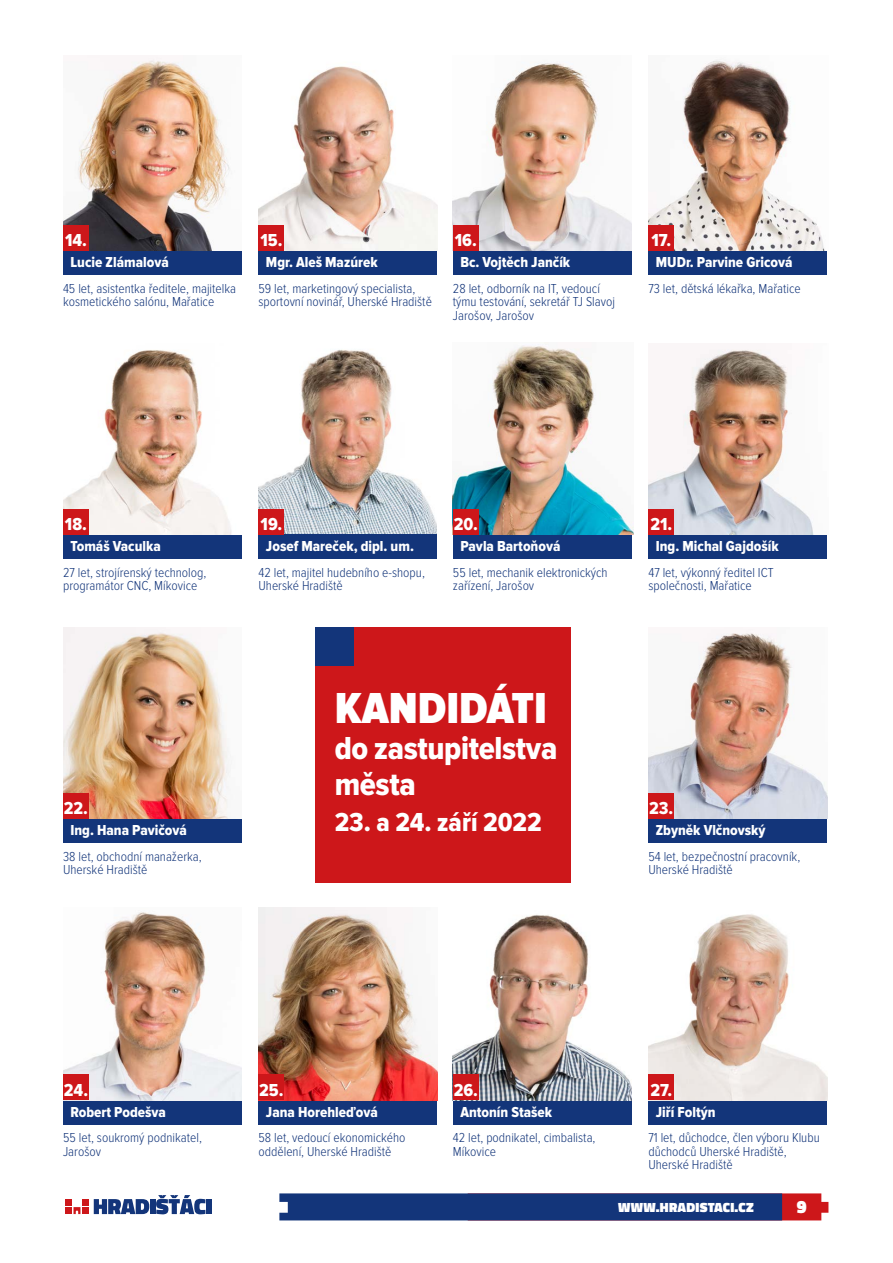
<style>
.page{position:relative;width:893px;height:1263px;background:#fff}
.page>*{position:absolute;margin:0;border:0;box-sizing:border-box;transform-origin:0 0}
.t1{font:900 45px "Proxima Nova Cond";color:#fff}
.t2{font:33px/36px "Proxima Nova Cond Extrabld";letter-spacing:-.01em;color:#fff}
.t3{font:27px "Proxima Nova Cond Extrabld";color:#fff}
.t4{font:18px "Proxima Nova Cond Extrabld";color:#fff}
.t5{font:900 18px "Titillium";color:#fff}
.t6{font:15px "Proxima Nova Cond Extrabld";color:#fff}
.t7{font:300 13.5px/13.5px "Proxima Nova Cond";color:#13357a}
.t8{font:900 13.5px "Titillium";letter-spacing:.02em;color:#fff}
</style>
<div class="page">
<div style="left:65px;top:1207px;width:7px;height:7px;background:#cd171a"></div>
<div style="left:82px;top:1207px;width:7px;height:7px;background:#cd171a"></div>
<div style="left:65px;top:1199px;width:7px;height:7px;background:#cd171a"></div>
<div style="left:82px;top:1199px;width:7px;height:7px;background:#cd171a"></div>
<svg style="left:74px;top:1207px;width:6px;height:7px"></svg>
<div style="left:206px;top:1199px;width:5px;height:15px;background:#13357a"></div>
<svg style="left:156px;top:1195px;width:49px;height:19px"></svg>
<div style="left:150px;top:1199px;width:5px;height:15px;background:#13357a"></div>
<svg style="left:94px;top:1199px;width:55px;height:15px"></svg>
<svg style="left:279px;top:1193px;width:549px;height:27px;background:#273775"></svg>
<div style="left:63px;top:250px;width:179px;height:24px;background:#13357a"></div>
<img style="left:63px;top:58px;width:167px;height:192px">
<div style="left:63px;top:225px;width:26px;height:25px;background:#cd171a"></div>
<div style="left:63px;top:534px;width:179px;height:24px;background:#13357a"></div>
<img style="left:63px;top:350px;width:169px;height:184px">
<div style="left:63px;top:509px;width:26px;height:25px;background:#cd171a"></div>
<div style="left:63px;top:818px;width:179px;height:24px;background:#13357a"></div>
<img style="left:63px;top:627px;width:172px;height:191px">
<div style="left:63px;top:793px;width:26px;height:25px;background:#cd171a"></div>
<div style="left:63px;top:1100px;width:179px;height:24px;background:#13357a"></div>
<img style="left:63px;top:912px;width:179px;height:188px">
<div style="left:63px;top:1074px;width:26px;height:26px;background:#cd171a"></div>
<div style="left:258px;top:250px;width:179px;height:24px;background:#13357a"></div>
<img style="left:258px;top:66px;width:179px;height:184px">
<div style="left:258px;top:225px;width:26px;height:25px;background:#cd171a"></div>
<img style="left:258px;top:350px;width:179px;height:184px">
<div style="left:258px;top:534px;width:179px;height:24px;background:#13357a"></div>
<div style="left:258px;top:509px;width:26px;height:25px;background:#cd171a"></div>
<div style="left:258px;top:1100px;width:179px;height:24px;background:#13357a"></div>
<img style="left:258px;top:908px;width:179px;height:192px">
<div style="left:258px;top:1074px;width:26px;height:26px;background:#cd171a"></div>
<div style="left:453px;top:250px;width:179px;height:24px;background:#13357a"></div>
<img style="left:453px;top:63px;width:179px;height:187px">
<div style="left:453px;top:225px;width:26px;height:25px;background:#cd171a"></div>
<div style="left:453px;top:534px;width:179px;height:24px;background:#13357a"></div>
<img style="left:453px;top:342px;width:180px;height:192px">
<div style="left:453px;top:509px;width:26px;height:25px;background:#cd171a"></div>
<div style="left:453px;top:1100px;width:179px;height:24px;background:#13357a"></div>
<img style="left:453px;top:914px;width:179px;height:186px">
<div style="left:453px;top:1074px;width:26px;height:26px;background:#cd171a"></div>
<div style="left:648px;top:250px;width:179px;height:24px;background:#13357a"></div>
<img style="left:648px;top:60px;width:177px;height:190px">
<div style="left:648px;top:225px;width:26px;height:25px;background:#cd171a"></div>
<div style="left:648px;top:534px;width:179px;height:24px;background:#13357a"></div>
<img style="left:648px;top:349px;width:166px;height:185px">
<div style="left:648px;top:509px;width:26px;height:25px;background:#cd171a"></div>
<div style="left:648px;top:818px;width:179px;height:24px;background:#13357a"></div>
<img style="left:648px;top:631px;width:179px;height:187px">
<div style="left:648px;top:793px;width:26px;height:25px;background:#cd171a"></div>
<div style="left:648px;top:1100px;width:179px;height:24px;background:#13357a"></div>
<img style="left:648px;top:914px;width:179px;height:186px">
<div style="left:648px;top:1074px;width:26px;height:26px;background:#cd171a"></div>
<div style="left:315px;top:627px;width:255px;height:255px;background:#cd171a"></div>
<div style="left:315px;top:627px;width:39px;height:38px;background:#13357a"></div>
<h3 class="t4" style="left:65px;top:232px;width:23px">14.</h3>
<h3 class="t4" style="left:260px;top:232px;width:24px">15.</h3>
<h3 class="t4" style="left:455px;top:232px;width:23px">16.</h3>
<h3 class="t4" style="left:651px;top:232px;width:21px">17.</h3>
<p class="t6" style="left:70px;top:255px;width:100px">Lucie Zlámalová</p>
<p class="t6" style="left:266px;top:255px;width:113px">Mgr. Aleš Mazúrek</p>
<p class="t6" style="left:460px;top:255px;width:111px">Bc. Vojtěch Jančík</p>
<p class="t6" style="left:656px;top:255px;width:138px">MUDr. Parvine Gricová</p>
<p class="t7" style="left:63px;top:282px;width:174px">45 let, asistentka ředitele, majitelka kosmetického salónu, Mařatice</p>
<p class="t7" style="left:258px;top:282px;width:175px">59 let, marketingový specialista, sportovní novinář, Uherské Hradiště</p>
<p class="t7" style="left:453px;top:282px;width:164px">28 let, odborník na IT, vedoucí týmu testování, sekretář TJ Slavoj<br>Jarošov, Jarošov</p>
<p class="t7" style="left:648px;top:282px;width:154px">73 let, dětská lékařka, Mařatice</p>
<h3 class="t4" style="left:65px;top:516px;width:23px">18.</h3>
<h3 class="t4" style="left:261px;top:516px;width:23px">19.</h3>
<h3 class="t4" style="left:454px;top:516px;width:26px">20.</h3>
<h3 class="t4" style="left:650px;top:516px;width:23px">21.</h3>
<p class="t6" style="left:70px;top:539px;width:92px">Tomáš Vaculka</p>
<p class="t6" style="left:266px;top:539px;width:150px">Josef Mareček, dipl. um.</p>
<p class="t6" style="left:460px;top:539px;width:102px">Pavla Bartoňová</p>
<p class="t6" style="left:656px;top:539px;width:124px">Ing. Michal Gajdošík</p>
<p class="t7" style="left:63px;top:566px;width:145px">27 let, strojírenský technolog, programátor CNC, Míkovice</p>
<p class="t7" style="left:258px;top:566px;width:168px">42 let, majitel hudebního e-shopu,<br>Uherské Hradiště</p>
<p class="t7" style="left:453px;top:566px;width:156px">55 let, mechanik elektronických zařízení, Jarošov</p>
<p class="t7" style="left:648px;top:566px;width:127px">47 let, výkonný ředitel ICT společnosti, Mařatice</p>
<h3 class="t4" style="left:64px;top:800px;width:26px">22.</h3>
<p class="t6" style="left:70px;top:823px;width:118px">Ing. Hana Pavičová</p>
<h1 class="t1" style="left:335px;top:687px;width:214px">KANDIDÁTI</h1>
<h2 class="t2" style="left:335px;top:731px;width:224px">do zastupitelstva města</h2>
<h3 class="t3" style="left:335px;top:809px;width:209px">23. a 24. září 2022</h3>
<h3 class="t4" style="left:649px;top:800px;width:26px">23.</h3>
<p class="t6" style="left:656px;top:823px;width:111px">Zbyněk Vlčnovský</p>
<p class="t7" style="left:63px;top:850px;width:140px">38 let, obchodní manažerka,<br>Uherské Hradiště</p>
<p class="t7" style="left:648px;top:850px;width:153px">54 let, bezpečnostní pracovník,<br>Uherské Hradiště</p>
<h3 class="t4" style="left:64px;top:1082px;width:26px">24.</h3>
<h3 class="t4" style="left:259px;top:1082px;width:26px">25.</h3>
<h3 class="t4" style="left:454px;top:1082px;width:26px">26.</h3>
<h3 class="t4" style="left:650px;top:1082px;width:23px">27.</h3>
<p class="t6" style="left:70px;top:1105px;width:97px">Robert Podešva</p>
<p class="t6" style="left:266px;top:1105px;width:114px">Jana Horehleďová</p>
<p class="t6" style="left:460px;top:1105px;width:93px">Antonín Stašek</p>
<p class="t6" style="left:656px;top:1105px;width:61px">Jiří Foltýn</p>
<p class="t7" style="left:63px;top:1131px;width:140px">55 let, soukromý podnikatel,<br>Jarošov</p>
<p class="t7" style="left:258px;top:1131px;width:149px">58 let, vedoucí ekonomického oddělení, Uherské Hradiště</p>
<p class="t7" style="left:453px;top:1131px;width:144px">42 let, podnikatel, cimbalista,<br>Míkovice</p>
<p class="t7" style="left:648px;top:1131px;width:173px">71 let, důchodce, člen výboru Klubu důchodců Uherské Hradiště,<br>Uherské Hradiště</p>
<p class="t8" style="left:618px;top:1197px;width:137px">WWW.HRADISTACI.CZ</p>
<h3 class="t5" style="left:797px;top:1194px;width:11px">9</h3>
</div>
